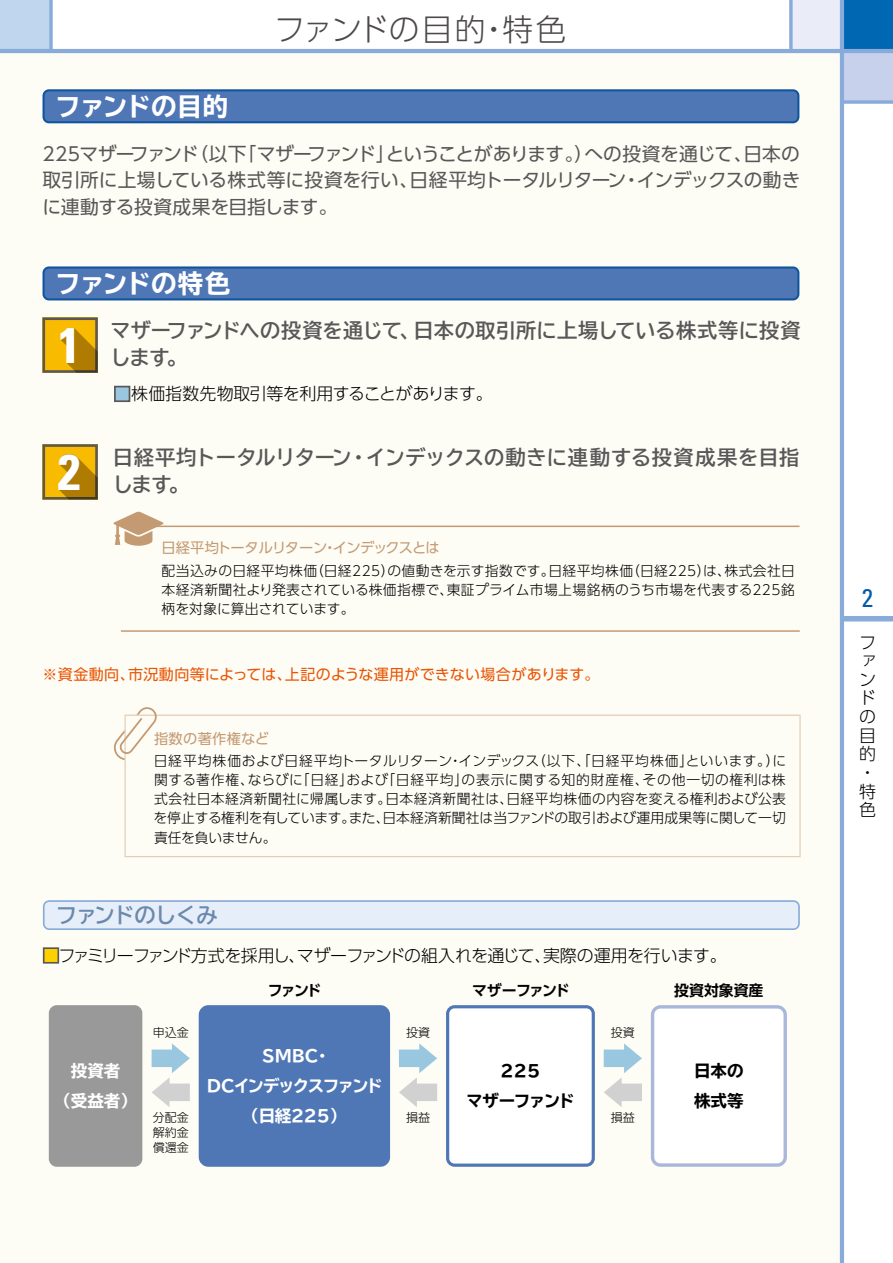
<style>
.page{position:relative;width:893px;height:1263px;background:#fff}
.page>*{position:absolute;margin:0;border:0;box-sizing:border-box;transform-origin:0 0}
.t1{font:700 condensed 49.95px "Univers";color:#fff}
.t2{font:300 30.75px "UD Shin Go Pro";letter-spacing:.005em;color:#4c4948}
.t3{font:700 expanded 25.5px "TBUD Go Std";letter-spacing:-.025em;color:#fff}
.t4{font:condensed 25.5px "Univers";color:#005bac}
.t5{font:700 21.3px "TBUD Go Std";letter-spacing:-.04em;color:#6b88ad}
.t6{font:700 20.25px/26.7px "TBUD Go Std";letter-spacing:.005em;color:#595757}
.t7{font:18.75px/26.2px "UD Shin Go Pro";letter-spacing:-.01em;color:#595757;text-align:justify}
.t8{font:300 16.95px/18.6px "UD Shin Go Pro";letter-spacing:-.035em;color:#000}
.t9{font:300 16.95px "UD Shin Go Pro";letter-spacing:-.015em;color:#000}
.t10{font:700 expanded 16.5px/30px "TBUD Go Std";letter-spacing:-.11em;color:#fff;text-align:center}
.t11{font:700 expanded 16.5px/30px "TBUD Go Std";letter-spacing:-.055em;color:#000;text-align:center}
.t12{font:700 expanded 16.5px/30px "TBUD Go Std";letter-spacing:-.01em;color:#000}
.t13{font:15px "UD Shin Go Pro";letter-spacing:.025em;color:#ea5504}
.t14{font:700 14.85px "UD Shin Go Pro De";letter-spacing:-.02em;color:#000}
.t15{font:700 14.85px "UD Shin Go Pro De";letter-spacing:-.075em;color:#000}
.t16{font:14.25px "UD Shin Go Pro";letter-spacing:-.045em;color:#c49a72}
.t17{font:14.25px "UD Shin Go Pro";letter-spacing:.02em;color:#c49a72}
.t18{font:300 13.8px/19.2px "UD Shin Go Pro";color:#000;text-align:justify}
.t19{font:300 12px/15px "UD Shin Go Pro";color:#000;text-align:justify}
.s1{color:#9ac7e0}
.s2{color:#fdd000}
</style>
<div class="page">
<div style="left:0;top:0;width:51px;height:51px;background:#c0d6ef"></div>
<div style="left:842px;top:0;width:51px;height:51px;background:#0067b3"></div>
<div style="left:842px;top:51px;width:51px;height:51px;background:#c7d1eb"></div>
<div style="left:791px;top:0;width:51px;height:51px;background:#eaedf7"></div>
<div style="left:842px;top:616px;width:51px;height:5px;background:#88abda"></div>
<div style="left:0;top:51px;width:842px;height:1212px;background:#fdfcf5"></div>
<hr style="left:840px;top:0;width:4px;height:1263px;background:#88abda">
<hr style="left:0;top:49px;width:893px;height:4px;background:#88abda">
<svg style="left:844px;top:100px;width:49px;height:4px"></svg>
<svg style="left:49px;top:0;width:4px;height:49px"></svg>
<svg style="left:789px;top:0;width:4px;height:49px"></svg>
<svg style="left:43px;top:89px;width:756px;height:34px;background:#4974b2"></svg>
<svg style="left:43px;top:266px;width:756px;height:34px;background:#4a75b3"></svg>
<svg style="left:43px;top:317px;width:55px;height:56px;background:#ca990d"></svg>
<svg style="left:43px;top:444px;width:55px;height:56px;background:#c1900d"></svg>
<svg style="left:43px;top:900px;width:757px;height:30px;background:#dbe7f5"></svg>
<div style="left:43px;top:947px;width:16px;height:16px;border:2px solid #595757"></div>
<div style="left:49px;top:1005px;width:93px;height:162px;background:#99999a;border-radius:8px"></div>
<div style="left:199px;top:1005px;width:191px;height:162px;background:#4f77b5;border-radius:10px"></div>
<svg style="left:446px;top:1005px;width:149px;height:162px"></svg>
<svg style="left:651px;top:1005px;width:136px;height:162px"></svg>
<svg style="left:152px;top:1043px;width:38px;height:64px"></svg>
<svg style="left:399px;top:1043px;width:38px;height:64px"></svg>
<svg style="left:604px;top:1043px;width:38px;height:64px"></svg>
<hr style="left:128px;top:526px;width:671px;height:1px;background:#c49a72">
<svg style="left:114px;top:512px;width:49px;height:34px"></svg>
<hr style="left:121px;top:630px;width:679px;height:2px;background:#c49a72">
<svg style="left:124px;top:715px;width:677px;height:142px"></svg>
<svg style="left:114px;top:707px;width:43px;height:53px"></svg>
<div style="left:114px;top:386px;width:16px;height:16px;border:2px solid #595757"></div>
<h3 class="t3" style="left:55px;top:92px;width:175px">ファンドの目的</h3>
<h2 class="t2" style="left:274px;top:4px;width:294px">ファンドの目的・特色</h2>
<h3 class="t7" style="left:43px;top:140px;width:759px">225マザーファンド（以下「マザーファンド」ということがあります。）への投資を通じて、日本の取引所に上場している株式等に投資を行い、日経平均トータルリターン・インデックスの動きに連動する投資成果を目指します。</h3>
<h3 class="t3" style="left:55px;top:269px;width:177px">ファンドの特色</h3>
<h1 class="t1" style="left:58px;top:314px;width:24px">1</h1>
<h3 class="t6" style="left:111px;top:318px;width:692px">マザーファンドへの投資を通じて、日本の取引所に上場している株式等に投資します。</h3>
<h1 class="t1" style="left:58px;top:441px;width:24px">2</h1>
<p class="t9" style="left:114px;top:380px;width:381px"><span class="s1">■</span>株価指数先物取引等を利用することがあります。</p>
<h3 class="t6" style="left:113px;top:444px;width:688px">日経平均トータルリターン・インデックスの動きに連動する投資成果を目指します。</h3>
<p class="t16" style="left:161px;top:536px;width:280px">日経平均トータルリターン・インデックスとは</p>
<p class="t18" style="left:162px;top:560px;width:635px">配当込みの日経平均株価（日経225）の値動きを示す指数です。日経平均株価（日経225）は、株式会社日本経済新聞社より発表されている株価指標で、東証プライム市場上場銘柄のうち市場を代表する225銘柄を対象に算出されています。</p>
<p class="t13" style="left:43px;top:662px;width:558px">※資金動向、市況動向等によっては、上記のような運用ができない場合があります。</p>
<p class="t17" style="left:154px;top:727px;width:117px">指数の著作権など</p>
<p class="t18" style="left:154px;top:751px;width:634px">日経平均株価および日経平均トータルリターン・インデックス（以下、「日経平均株価」といいます。）に関する著作権、ならびに「日経」および「日経平均」の表示に関する知的財産権、その他一切の権利は株式会社日本経済新聞社に帰属します。日本経済新聞社は、日経平均株価の内容を変える権利および公表を停止する権利を有しています。また、日本経済新聞社は当ファンドの取引および運用成果等に関して一切責任を負いません。</p>
<h3 class="t5" style="left:56px;top:898px;width:163px">ファンドのしくみ</h3>
<p class="t8" style="left:43px;top:945px;width:686px"><span class="s2">■</span>ファミリーファンド方式を採用し、マザーファンドの組入れを通じて、実際の運用を行います。</p>
<p class="t10" style="left:54px;top:1056px;width:84px">投資者<br>（受益者）</p>
<p class="t19" style="left:153px;top:1024px;width:37px">申込金</p>
<p class="t19" style="left:153px;top:1109px;width:37px">分配金解約金償還金</p>
<p class="t14" style="left:268px;top:979px;width:55px">ファンド</p>
<p class="t10" style="left:206px;top:1042px;width:178px">ＳＭＢＣ・<br>ＤＣインデックスファンド（日経２２５）</p>
<p class="t19" style="left:406px;top:1024px;width:25px">投資</p>
<p class="t19" style="left:406px;top:1109px;width:25px">損益</p>
<p class="t15" style="left:472px;top:979px;width:99px">マザーファンド</p>
<p class="t11" style="left:466px;top:1056px;width:110px">225<br>マザーファンド</p>
<p class="t19" style="left:611px;top:1024px;width:25px">投資</p>
<p class="t19" style="left:611px;top:1109px;width:25px">損益</p>
<p class="t14" style="left:674px;top:979px;width:91px">投資対象資産</p>
<p class="t12" style="left:694px;top:1056px;width:51px">日本の株式等</p>
<h3 class="t4" style="left:862px;top:582px;width:13px">2</h3>
<p class="t8" style="left:859px;top:632px;width:18px">ファンドの目的・特色</p>
</div>
